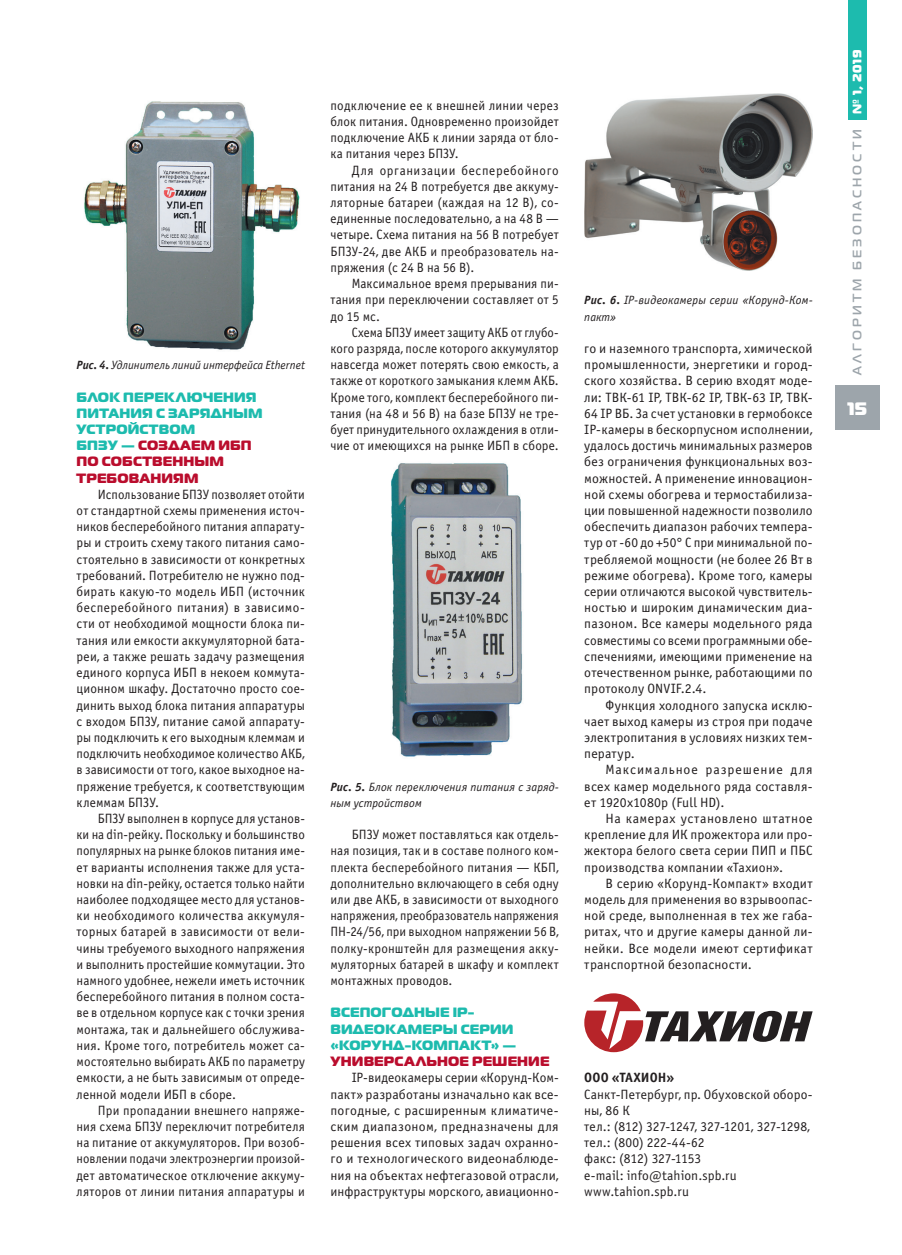
<style>
.page{position:relative;width:902px;height:1255px;background:#fff}
.page>*{position:absolute;margin:0;border:0;box-sizing:border-box;transform-origin:0 0}
.t1{font:18px "Magistral Black C";color:#fff}
.t2{font:13.5px/16.2px "Officina Sans C";letter-spacing:.01em;color:#231f20;text-align:justify}
.t3{font:13.5px/16.2px "Officina Sans C";letter-spacing:.01em;color:#231f20;text-align:justify;scale:.96 1}
.t4{font:13.5px/16.2px "Officina Sans C";letter-spacing:.01em;color:#231f20;text-align:justify;scale:.94 1}
.t5{font:13.5px/16.2px "Magistral Black C";letter-spacing:.01em;color:#1dbbae}
.t6{font:13.5px/16.2px "Magistral Black C";letter-spacing:.01em;color:#ba0d2d}
.t7{font:700 13.5px "Officina Sans C";letter-spacing:.015em;color:#231f20}
.t8{font:700 12.3px "Magistral C";letter-spacing:.255em;color:#9da5ab}
.t9{font:12.3px "Magistral Black C";color:#fff}
.t10{font:italic 12px/16.2px "Officina Sans C";letter-spacing:.01em;color:#231f20}
.s1{font-weight:700}
.s2{color:#1dbbae}
</style>
<div class="page">
<div style="left:834px;top:385px;width:45px;height:45px;background:#9da5ab"></div>
<div style="left:848px;top:0;width:18px;height:119px;background:#1dbbae"></div>
<img style="left:584px;top:94px;width:228px;height:176px">
<img style="left:391px;top:463px;width:132px;height:294px">
<img style="left:84px;top:101px;width:216px;height:249px">
<svg style="left:584px;top:993px;width:228px;height:59px"></svg>
<p class="t10" style="left:77px;top:357px;width:230px"><span class="s1">Рис. 4.</span> Удлинитель линий интерфейса Ethernet</p>
<p class="t5" style="left:77px;top:388px;width:187px">Блок переключения питания с зарядным устройством<br>БПЗ</p>
<p class="t6" style="left:77px;top:436px;width:154px;text-indent:31px"><span class="s2">У —</span> создаем ИБП по собственным требованиям</p>
<p class="t3" style="left:77px;top:486px;width:239px;text-indent:21px">Использование БПЗУ позволяет отойти от стандартной схемы применения источ&shy;ников бесперебойного питания аппарату&shy;ры и строить схему такого питания само&shy;стоятельно в зависимости от конкретных требований. Потребителю не нужно под&shy;бирать какую-то модель ИБП (источник бесперебойного питания) в зависимо&shy;сти от необходимой мощности блока пи&shy;тания или емкости аккумуляторной бата&shy;реи, а также решать задачу размещения единого корпуса ИБП в некоем коммута&shy;ционном шкафу. Достаточно просто сое&shy;динить выход блока питания аппаратуры с входом БПЗУ, питание самой аппарату&shy;ры подключить к его выходным клеммам и подключить необходимое количество АКБ, в зависимости от того, какое выходное на&shy;пряжение требуется, к соответствующим клеммам БПЗУ.</p>
<p class="t3" style="left:77px;top:810px;width:239px;text-indent:21px">БПЗУ выполнен в корпусе для установ&shy;ки на din-рейку. Поскольку и большинство популярных на рынке блоков питания име&shy;ет варианты исполнения также для уста&shy;новки на din-рейку, остается только найти наиболее подходящее место для установ&shy;ки необходимого количества аккумуля&shy;торных батарей в зависимости от вели&shy;чины требуемого выходного напряжения и выполнить простейшие коммутации. Это намного удобнее, нежели иметь источник бесперебойного питания в полном соста&shy;ве в отдельном корпусе как с точки зрения монтажа, так и дальнейшего обслужива&shy;ния. Кроме того, потребитель может са&shy;мостоятельно выбирать АКБ по параметру емкости, а не быть зависимым от опреде&shy;ленной модели ИБП в сборе.</p>
<p class="t2" style="left:77px;top:1102px;width:230px;text-indent:21px">При пропадании внешнего напряже&shy;ния схема БПЗУ переключит потребителя на питание от аккумуляторов. При возоб&shy;новлении подачи электроэнергии произой&shy;дет автоматическое отключение аккуму&shy;ляторов от линии питания аппаратуры и</p>
<p class="t2" style="left:330px;top:97px;width:230px">подключение ее к внешней линии через блок питания. Одновременно произойдет подключение АКБ к линии заряда от бло&shy;ка питания через БПЗУ.</p>
<p class="t2" style="left:330px;top:162px;width:230px;text-indent:21px">Для организации бесперебойного питания на 24 В потребуется две аккуму&shy;ляторные батареи (каждая на 12 В), со&shy;единенные последовательно, а на 48 В — четыре. Схема питания на 56 В потребует БПЗУ-24, две АКБ и преобразователь на&shy;пряжения (с 24 В на 56 В).</p>
<p class="t2" style="left:330px;top:276px;width:230px;text-indent:21px">Максимальное время прерывания пи&shy;тания при переключении составляет от 5 до 15 мс.</p>
<p class="t4" style="left:330px;top:324px;width:244px;text-indent:21px">Схема БПЗУ имеет защиту АКБ от глубо&shy;кого разряда, после которого аккумулятор навсегда может потерять свою емкость, а также от короткого замыкания клемм АКБ.<br>Кроме того, комплект бесперебойного пи&shy;тания (на 48 и 56 В) на базе БПЗУ не тре&shy;бует принудительного охлаждения в отли&shy;чие от имеющихся на рынке ИБП в сборе.</p>
<p class="t10" style="left:330px;top:778px;width:230px"><span class="s1">Рис. 5.</span> Блок переключения питания с заряд&shy;ным устройством</p>
<p class="t2" style="left:330px;top:826px;width:230px;text-indent:21px">БПЗУ может поставляться как отдель&shy;ная позиция, так и в составе полного ком&shy;плекта бесперебойного питания — КБП, дополнительно включающего в себя одну или две АКБ, в зависимости от выходного напряжения, преобразователь напряжения ПН-24/56, при выходном напряжении 56 В, полку-кронштейн для размещения акку&shy;муляторных батарей в шкафу и комплект монтажных проводов.</p>
<p class="t5" style="left:330px;top:1003px;width:187px">Всепогодные IP&shy;видеокамеры серии «Корунд-компакт» —</p>
<p class="t6" style="left:330px;top:1052px;width:220px">универсальное решение</p>
<p class="t2" style="left:330px;top:1069px;width:230px;text-indent:21px">IP-видеокамеры серии «Корунд-Ком&shy;пакт» разработаны изначально как все&shy;погодные, с расширенным климатиче&shy;ским диапазоном, предназначены для решения всех типовых задач охранно&shy;го и технологического видеонаблюде&shy;ния на объектах нефтегазовой отрасли, инфраструктуры морского, авиационно-</p>
<p class="t10" style="left:584px;top:292px;width:230px"><span class="s1">Рис. 6.</span> IP-видеокамеры серии «Корунд-Ком&shy;пакт»</p>
<p class="t2" style="left:584px;top:340px;width:230px">го и наземного транспорта, химической промышленности, энергетики и город&shy;ского хозяйства. В серию входят моде&shy;ли: ТВК-61 IP, ТВК-62 IP, ТВК-63 IP, ТВК-64 IP ВБ. За счет установки в гермобоксе IP-камеры в бескорпусном исполнении, удалось достичь минимальных размеров без ограничения функциональных воз&shy;можностей. А применение инновацион&shy;ной схемы обогрева и термостабилиза&shy;ции повышенной надежности позволило обеспечить диапазон рабочих темпера&shy;тур от -60 до +50° С при минимальной по&shy;требляемой мощности (не более 26 Вт в режиме обогрева). Кроме того, камеры серии отличаются высокой чувствитель&shy;ностью и широким динамическим диа&shy;пазоном. Все камеры модельного ряда совместимы со всеми программными обе&shy;спечениями, имеющими применение на отечественном рынке, работающими по протоколу ONVIF.2.4.</p>
<p class="t2" style="left:584px;top:697px;width:230px;text-indent:21px">Функция холодного запуска исклю&shy;чает выход камеры из строя при подаче электропитания в условиях низких тем&shy;ператур.</p>
<p class="t2" style="left:584px;top:762px;width:230px;text-indent:21px">Максимальное разрешение для всех камер модельного ряда составля&shy;ет 1920х1080р (Full HD).</p>
<p class="t2" style="left:584px;top:810px;width:230px;text-indent:21px">На камерах установлено штатное крепление для ИК прожектора или про&shy;жектора белого света серии ПИП и ПБС производства компании «Тахион».</p>
<p class="t2" style="left:584px;top:875px;width:230px;text-indent:21px">В серию «Корунд-Компакт» входит модель для применения во взрывоопас&shy;ной среде, выполненная в тех же габа&shy;ритах, что и другие камеры данной ли&shy;нейки. Все модели имеют сертификат транспортной безопасности.</p>
<p class="t7" style="left:584px;top:1070px;width:92px">ООО «ТАХИОН»</p>
<p class="t2" style="left:584px;top:1086px;width:230px;text-align:left">Санкт-Петербург, пр. Обуховской оборо&shy;ны, 86 К<br>тел.: (812) 327-1247, 327-1201, 327-1298, тел.: (800) 222-44-62<br>факс: (812) 327-1153<br>е-mail: info@tahion.spb.ru www.tahion.spb.ru</p>
<p class="t9" style="left:849px;top:114px;width:65px;rotate:-90deg">№ 1, 2019</p>
<p class="t8" style="left:849px;top:375px;width:248px;rotate:-90deg">Алгоритм безопасности</p>
<h1 class="t1" style="left:847px;top:397px;width:21px">15</h1>
</div>
